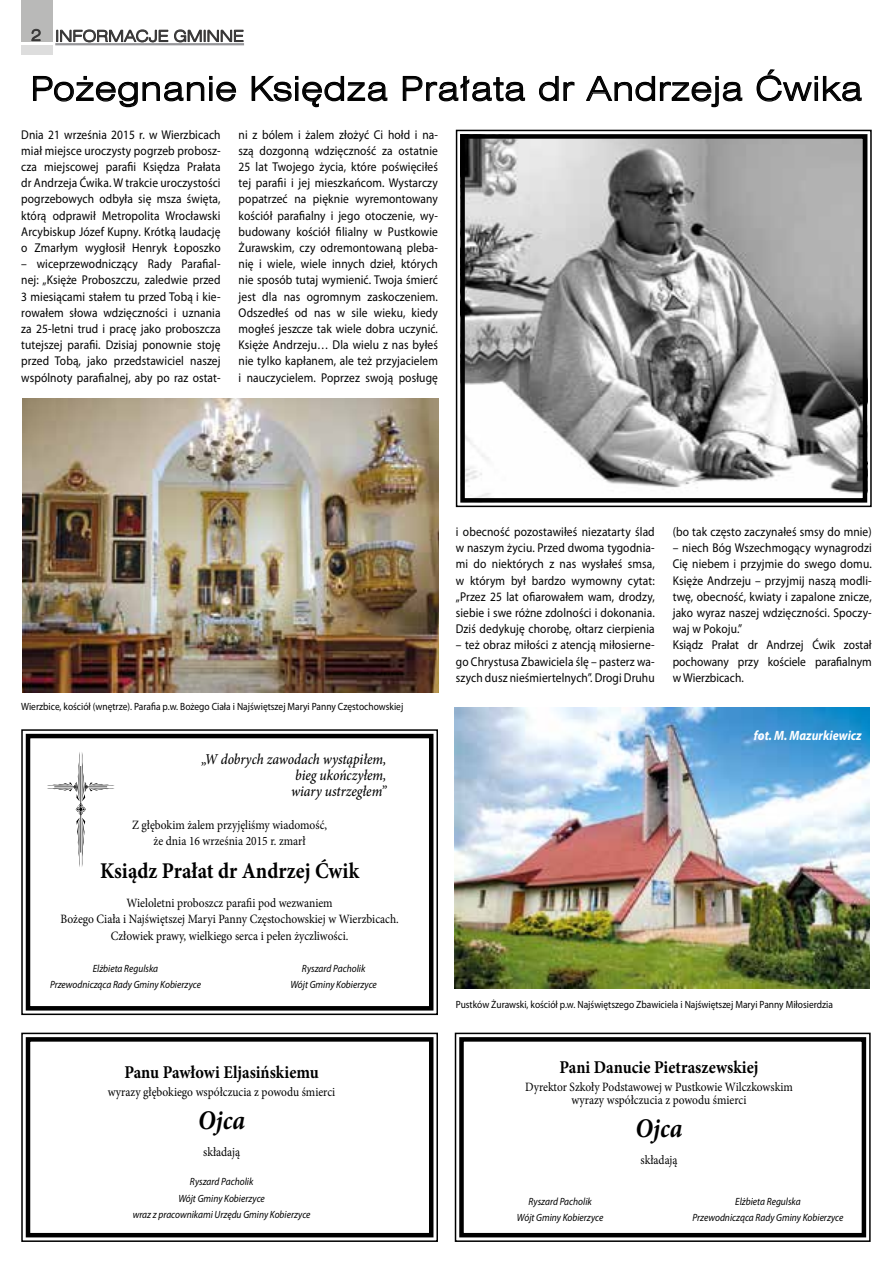
<style>
.page{position:relative;width:893px;height:1263px;background:#fff}
.page>*{position:absolute;margin:0;border:0;box-sizing:border-box;transform-origin:0 0}
.t1{font:33px "Swis 721 Lt Ex EU";letter-spacing:.03em;color:#000}
.t2{font:italic 700 27px "Minion Pro";letter-spacing:-.005em;color:#000;scale:.9 1}
.t3{font:700 22.5px "Minion Pro";color:#000;scale:.9 1}
.t4{font:700 18px "Minion Pro";color:#000;scale:.9 1}
.t5{font:15.75px "Swis 721 Lt Ex EU";color:#373636}
.t6{font:italic 500 15px/16.2px "Minion Pro";letter-spacing:-.005em;color:#000;text-align:justify;scale:.9 1}
.t7{font:italic 700 13.5px "Myriad Pro";color:#fff;scale:.9 1}
.t8{font:12.75px/16.2px "Myriad Pro";letter-spacing:.01em;color:#000;text-align:justify;scale:.9 1}
.t9{font:12.75px/16.2px "Minion Pro";color:#000;text-align:center;scale:.9 1}
.t10{font:italic 10.5px/16.2px "Myriad Pro";color:#000;text-align:center;scale:.9 1}
.t11{font:10.5px "Myriad Pro";color:#000;scale:.9 1}
</style>
<div class="page">
<svg style="left:33px;top:75px;width:204px;height:33px"></svg>
<svg style="left:251px;top:75px;width:137px;height:33px"></svg>
<svg style="left:402px;top:75px;width:124px;height:27px"></svg>
<svg style="left:539px;top:75px;width:36px;height:27px"></svg>
<svg style="left:586px;top:75px;width:157px;height:33px"></svg>
<svg style="left:756px;top:69px;width:106px;height:33px"></svg>
<svg style="left:455px;top:129px;width:417px;height:379px"></svg>
<div style="left:460px;top:134px;width:407px;height:369px;border:4px solid #000"></div>
<svg style="left:21px;top:729px;width:417px;height:287px"></svg>
<div style="left:26px;top:734px;width:407px;height:276px;border:4px solid #000"></div>
<svg style="left:21px;top:1032px;width:417px;height:210px"></svg>
<div style="left:26px;top:1037px;width:407px;height:200px;border:4px solid #000"></div>
<svg style="left:454px;top:1032px;width:417px;height:210px"></svg>
<div style="left:459px;top:1037px;width:407px;height:200px;border:4px solid #000"></div>
<img style="left:22px;top:399px;width:417px;height:294px">
<svg style="left:47px;top:751px;width:68px;height:116px"></svg>
<img style="left:455px;top:707px;width:415px;height:281px">
<div style="left:21px;top:0;width:32px;height:42px;background:#b9b9b8"></div>
<div style="left:21px;top:45px;width:32px;height:10px;background:#ddd"></div>
<svg style="left:31px;top:29px;width:10px;height:12px"></svg>
<hr style="left:55px;top:43px;width:189px;height:2px;background:#969699">
<svg style="left:56px;top:29px;width:188px;height:14px"></svg>
<p class="t5" style="left:31px;top:27px;width:214px">2 INFORMACJE GMINNE</p>
<h1 class="t1" style="left:31px;top:69px;width:833px">Pożegnanie Księdza Prałata dr Andrzeja Ćwika</h1>
<p class="t8" style="left:21px;top:126px;width:223px">Dnia 21 września 2015 r. w Wierzbicach miał miejsce uroczysty pogrzeb probosz&shy;cza miejscowej parafii Księdza Prałata dr Andrzeja Ćwika. W trakcie uroczystości pogrzebowych odbyła się msza święta, którą odprawił Metropolita Wrocławski Arcybiskup Józef Kupny. Krótką laudację o Zmarłym wygłosił Henryk Łoposzko</p>
<p class="t8" style="left:21px;top:256px;width:223px">– wiceprzewodniczący Rady Parafial&shy;nej: „Księże Proboszczu, zaledwie przed 3 miesiącami stałem tu przed Tobą i kie&shy;rowałem słowa wdzięczności i uznania za 25-letni trud i pracę jako proboszcza tutejszej parafii. Dzisiaj ponownie stoję przed Tobą, jako przedstawiciel naszej wspólnoty parafialnej, aby po raz ostat-</p>
<p class="t8" style="left:239px;top:126px;width:223px">ni z bólem i żalem złożyć Ci hołd i na&shy;szą dozgonną wdzięczność za ostatnie 25 lat Twojego życia, które poświęciłeś tej parafii i jej mieszkańcom. Wystarczy popatrzeć na pięknie wyremontowany kościół parafialny i jego otoczenie, wy&shy;budowany kościół filialny w Pustkowie Żurawskim, czy odremontowaną pleba&shy;nię i wiele, wiele innych dzieł, których nie sposób tutaj wymienić. Twoja śmierć jest dla nas ogromnym zaskoczeniem.<br>Odszedłeś od nas w sile wieku, kiedy mogłeś jeszcze tak wiele dobra uczynić.<br>Księże Andrzeju… Dla wielu z nas byłeś nie tylko kapłanem, ale też przyjacielem i nauczycielem. Poprzez swoją posługę</p>
<p class="t11" style="left:21px;top:700px;width:426px">Wierzbice, kościół (wnętrze). Parafia p.w. Bożego Ciała i Najświętszej Maryi Panny Częstochowskiej</p>
<p class="t6" style="left:291px;top:751px;width:108px;text-indent:-89px">„W dobrych zawodach wystąpiłem, bieg ukończyłem, wiary ustrzegłem”</p>
<p class="t9" style="left:132px;top:817px;width:218px">Z głębokim żalem przyjęliśmy wiadomość, że dnia 16 września 2015 r. zmarł</p>
<h3 class="t3" style="left:100px;top:855px;width:289px">Ksiądz Prałat dr Andrzej Ćwik</h3>
<p class="t9" style="left:60px;top:895px;width:377px">Wieloletni proboszcz parafii pod wezwaniem<br>Bożego Ciała i Najświętszej Maryi Panny Częstochowskiej w Wierzbicach.<br>Człowiek prawy, wielkiego serca i pełen życzliwości.</p>
<p class="t10" style="left:50px;top:960px;width:169px">Elżbieta Regulska<br>Przewodnicząca Rady Gminy Kobierzyce</p>
<p class="t10" style="left:290px;top:960px;width:98px">Ryszard Pacholik<br>Wójt Gminy Kobierzyce</p>
<h3 class="t4" style="left:124px;top:1060px;width:217px">Panu Pawłowi Eljasińskiemu</h3>
<p class="t9" style="left:108px;top:1084px;width:254px">wyrazy głębokiego współczucia z powodu śmierci</p>
<h2 class="t2" style="left:198px;top:1101px;width:54px">Ojca</h2>
<p class="t9" style="left:203px;top:1143px;width:43px">składają</p>
<p class="t10" style="left:133px;top:1173px;width:199px">Ryszard Pacholik<br>Wójt Gminy Kobierzyce<br>wraz z pracownikami Urzędu Gminy Kobierzyce</p>
<p class="t8" style="left:456px;top:523px;width:223px">i obecność pozostawiłeś niezatarty ślad w naszym życiu. Przed dwoma tygodnia&shy;mi do niektórych z nas wysłałeś smsa, w którym był bardzo wymowny cytat: „Przez 25 lat ofiarowałem wam, drodzy, siebie i swe różne zdolności i dokonania.<br>Dziś dedykuję chorobę, ołtarz cierpienia</p>
<p class="t8" style="left:456px;top:637px;width:223px">– też obraz miłości z atencją miłosierne&shy;go Chrystusa Zbawiciela ślę – pasterz wa&shy;szych dusz nieśmiertelnych”. Drogi Druhu</p>
<p class="t8" style="left:673px;top:523px;width:223px">(bo tak często zaczynałeś smsy do mnie)</p>
<p class="t8" style="left:673px;top:540px;width:223px;text-align:left">– niech Bóg Wszechmogący wynagrodzi Cię niebem i przyjmie do swego domu.<br>Księże Andrzeju – przyjmij naszą modli&shy;twę, obecność, kwiaty i zapalone znicze, jako wyraz naszej wdzięczności. Spoczy&shy;waj w Pokoju.”<br>Ksiądz Prałat dr Andrzej Ćwik został pochowany przy kościele parafialnym w Wierzbicach.</p>
<p class="t7" style="left:754px;top:727px;width:121px">fot. M. Mazurkiewicz</p>
<p class="t11" style="left:456px;top:998px;width:420px">Pustków Żurawski, kościół p.w. Najświętszego Zbawiciela i Najświętszej Maryi Panny Miłosierdzia</p>
<h3 class="t4" style="left:559px;top:1054px;width:223px">Pani Danucie Pietraszewskiej</h3>
<p class="t9" style="left:525px;top:1080px;width:299px;line-height:13.5px">Dyrektor Szkoły Podstawowej w Pustkowie Wilczkowskim wyrazy współczucia z powodu śmierci</p>
<h2 class="t2" style="left:636px;top:1109px;width:54px">Ojca</h2>
<p class="t9" style="left:640px;top:1151px;width:43px">składają</p>
<p class="t10" style="left:517px;top:1193px;width:98px">Ryszard Pacholik<br>Wójt Gminy Kobierzyce</p>
<p class="t10" style="left:692px;top:1193px;width:169px">Elżbieta Regulska<br>Przewodnicząca Rady Gminy Kobierzyce</p>
</div>
